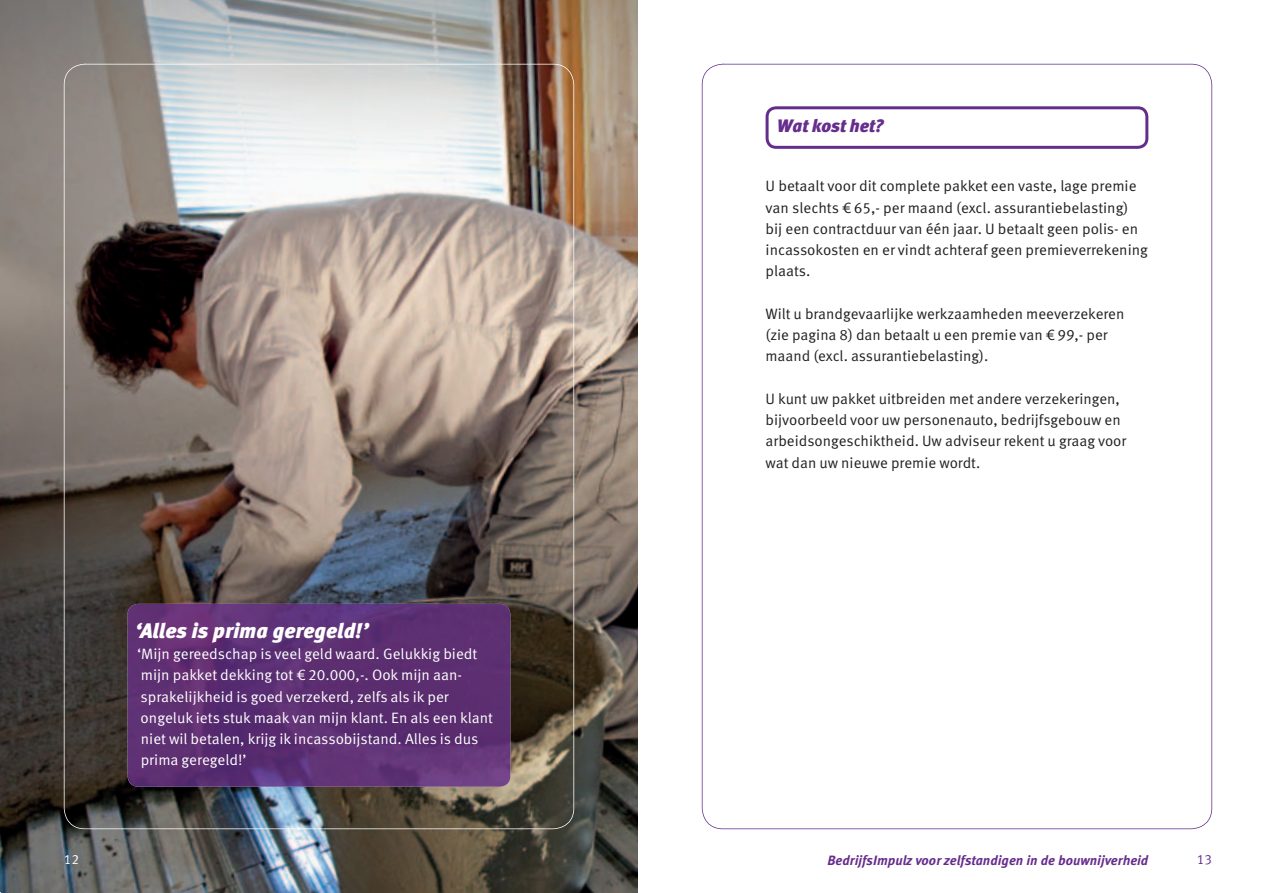
<style>
.page{position:relative;width:1276px;height:893px;background:#fff}
.page>*{position:absolute;margin:0;border:0;box-sizing:border-box;transform-origin:0 0}
.t1{font:italic 900 21px "Meta OT";color:#fff}
.t2{font:italic 900 18px "Meta OT";letter-spacing:-.005em;color:#662d8c}
.t3{font:15px/21.3px "Meta OT Norm";color:#231f20}
.t4{font:15px/21.3px "Meta OT Norm";color:#fff}
.t5{font:italic 700 13.5px "Meta OT";color:#662d8c}
.t6{font:13.5px "Meta OT Norm";color:#fff}
.t7{font:13.5px "Meta OT Norm";color:#662d8c}
</style>
<div class="page">
<img style="left:0;top:0;width:638px;height:893px">
<svg style="left:702px;top:64px;width:510px;height:765px"></svg>
<img style="left:64px;top:64px;width:510px;height:765px">
<p class="t2" style="left:777px;top:115px;width:108px">Wat kost het?</p>
<h1 class="t1" style="left:135px;top:618px;width:235px">‘Alles is prima geregeld!’</h1>
<p class="t4" style="left:137px;top:643px;width:357px">‘Mijn gereedschap is veel geld waard. Gelukkig biedt mijn pakket dekking tot € 20.000,-. Ook mijn aan&shy;sprake lijkheid is goed verzekerd, zelfs als ik per ongeluk iets stuk maak van mijn klant. En als een klant niet wil betalen, krijg ik incassobijstand. Alles is dus prima geregeld!’</p>
<p class="t3" style="left:765px;top:176px;width:384px">U betaalt voor dit complete pakket een vaste, lage premie van slechts € 65,- per maand (excl. assurantiebelasting) bij een contractduur van één jaar. U betaalt geen polis- en incassokosten en er vindt achteraf geen premieverrekening plaats.</p>
<p class="t3" style="left:765px;top:303px;width:360px">Wilt u brandgevaarlijke werkzaamheden meeverzekeren (zie pagina 8) dan betaalt u een premie van € 99,- per maand (excl. assurantiebelasting).</p>
<p class="t3" style="left:765px;top:388px;width:362px">U kunt uw pakket uitbreiden met andere verzekeringen, bijvoorbeeld voor uw personenauto, bedrijfsgebouw en arbeidsongeschiktheid. Uw adviseur rekent u graag voor wat dan uw nieuwe premie wordt.</p>
<p class="t6" style="left:64px;top:852px;width:17px">12</p>
<p class="t5" style="left:827px;top:852px;width:322px">BedrijfsImpulz voor zelfstandigen in de bouwnijverheid</p>
<p class="t7" style="left:1196px;top:852px;width:17px">13</p>
</div>
